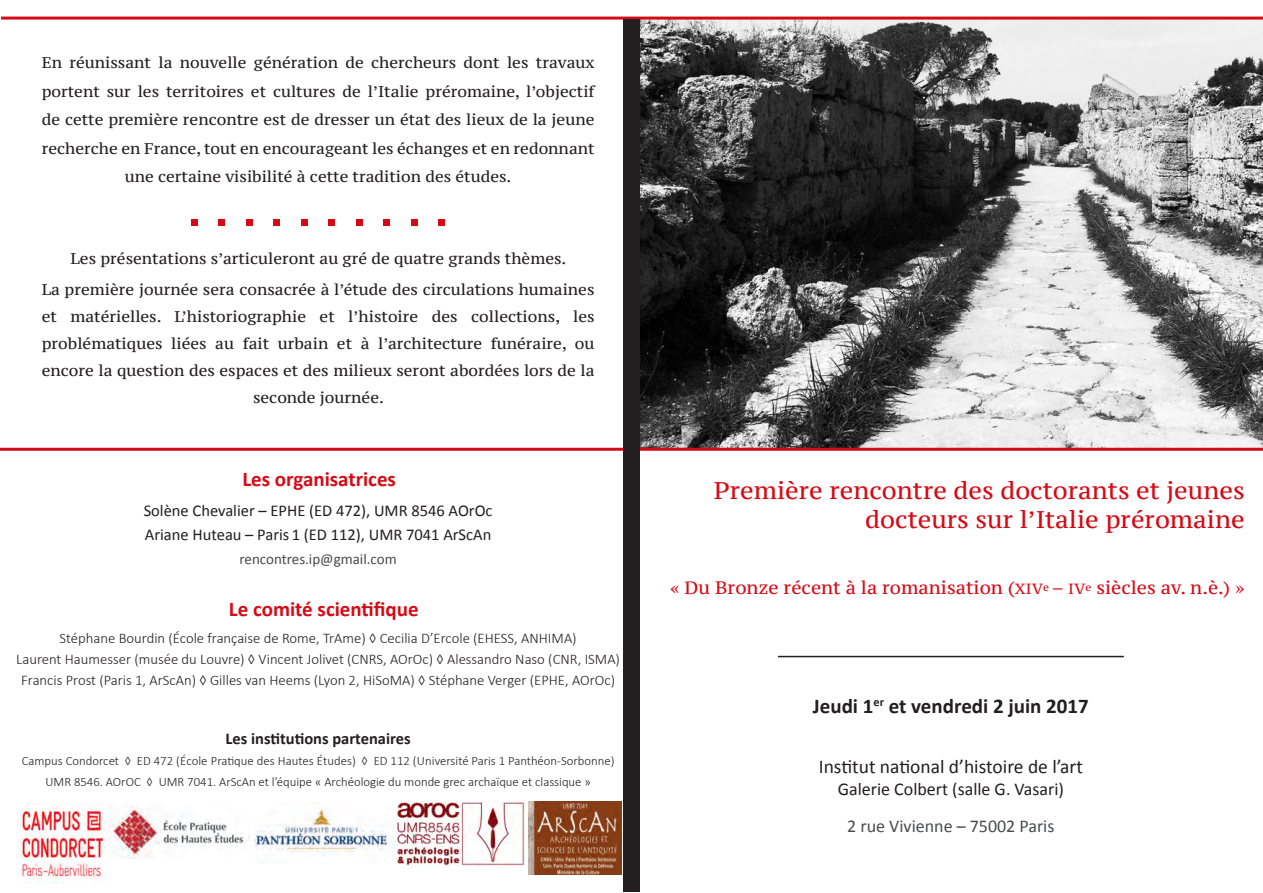
<style>
.page{position:relative;width:1263px;height:893px;background:#fff}
.page>*{position:absolute;margin:0;border:0;box-sizing:border-box;transform-origin:0 0}
.t1{font:24px/28.8px "PT Serif Caption";color:#d60a15;text-align:right}
.t2{font:700 21px "Calibri";color:#d60a15}
.t3{font:700 21px "Calibri";color:#231f20}
.t4{font:19.5px "Calibri";color:#231f20}
.t5{font:18px "PT Serif Caption";color:#d60a15}
.t6{font:18px "Calibri";color:#231f20}
.t7{font:18px "Calibri";color:#4a4b4d}
.t8{font:16.5px "Calibri";color:#231f20}
.t9{font:700 16.5px "Calibri";color:#231f20}
.t10{font:15.45px/28.5px "PT Serif Caption";color:#231f20;text-align:center}
.t11{font:15px "Calibri";color:#4a474d}
.t12{font:300 14.7px/21px "Calibri";color:#231f20;text-align:center}
.t13{font:300 12.75px "Calibri";color:#231f20}
.s1{font-size:14.7px}
</style>
<div class="page">
<img style="left:640px;top:20px;width:623px;height:428px">
<hr style="left:778px;top:656px;width:346px;height:1px;background:#231f20">
<hr style="left:1px;top:17px;width:1262px;height:3px;background:#d60a15">
<hr style="left:0;top:448px;width:1263px;height:3px;background:#d60a15">
<div style="left:623px;top:20px;width:17px;height:872px;background:#231f20"></div>
<img style="left:397px;top:802px;width:127px;height:63px">
<img style="left:528px;top:802px;width:93px;height:72px">
<img style="left:17px;top:806px;width:89px;height:77px">
<img style="left:248px;top:807px;width:146px;height:49px">
<img style="left:108px;top:804px;width:136px;height:54px">
<svg style="left:219px;top:220px;width:6px;height:6px"></svg>
<div style="left:191px;top:220px;width:7px;height:6px;background:#d60a15"></div>
<div style="left:246px;top:220px;width:7px;height:6px;background:#d60a15"></div>
<svg style="left:274px;top:220px;width:6px;height:6px"></svg>
<div style="left:301px;top:220px;width:7px;height:6px;background:#d60a15"></div>
<svg style="left:329px;top:220px;width:6px;height:6px"></svg>
<div style="left:356px;top:220px;width:7px;height:6px;background:#d60a15"></div>
<svg style="left:384px;top:220px;width:6px;height:6px"></svg>
<div style="left:411px;top:220px;width:7px;height:6px;background:#d60a15"></div>
<svg style="left:439px;top:220px;width:6px;height:6px"></svg>
<p class="t10" style="left:42px;top:48px;width:554px">En réunissant la nouvelle génération de chercheurs dont les travaux portent sur les territoires et cultures de l’Italie préromaine, l’objectif de cette première rencontre est de dresser un état des lieux de la jeune recherche en France, tout en encourageant les échanges et en redonnant une certaine visibilité à cette tradition des études.</p>
<p class="t10" style="left:71px;top:244px;width:497px">Les présentations s’articuleront au gré de quatre grands thèmes.</p>
<p class="t10" style="left:42px;top:276px;width:554px;line-height:27px">La première journée sera consacrée à l’étude des circulations humaines et matérielles. L’historiographie et l’histoire des collections, les problématiques liées au fait urbain et à l’architecture funéraire, ou encore la question des espaces et des milieux seront abordées lors de la seconde journée.</p>
<p class="t2" style="left:242px;top:465px;width:155px">Les organisatrices</p>
<p class="t8" style="left:144px;top:500px;width:350px">Solène Chevalier – EPHE (ED 472), UMR 8546 AOrOc</p>
<p class="t8" style="left:145px;top:524px;width:348px">Ariane Huteau – Paris 1 (ED 112), UMR 7041 ArScAn</p>
<p class="t11" style="left:240px;top:549px;width:159px">rencontres.ip@gmail.com</p>
<p class="t2" style="left:229px;top:595px;width:191px">Le comité scientifique</p>
<p class="t12" style="left:60px;top:627px;width:518px">Stéphane Bourdin (École française de Rome, TrAme) ◊ Cecilia D’Ercole (EHESS, ANHIMA)</p>
<p class="t12" style="left:16px;top:648px;width:605px">Laurent Haumesser (musée du Louvre) ◊ Vincent Jolivet (CNRS, AOrOc) ◊ Alessandro Naso (CNR, ISMA)<br>Francis Prost (Paris 1, ArScAn) ◊ Gilles van Heems (Lyon 2, HiSoMA) ◊ Stéphane Verger (EPHE, AOrOc)</p>
<p class="t9" style="left:226px;top:728px;width:187px">Les institutions partenaires</p>
<p class="t13" style="left:22px;top:753px;width:594px">Campus Condorcet ◊ ED 472 (École Pratique des Hautes Études) ◊ ED 112 (Université Paris 1 Panthéon-Sorbonne)</p>
<p class="t13" style="left:45px;top:774px;width:547px">UMR 8546. AOrOC ◊ UMR 7041. ArScAn et l’équipe « Archéologie du monde grec archaïque et classique »</p>
<p class="t1" style="left:714px;top:476px;width:532px">Première rencontre des doctorants et jeunes docteurs sur l’Italie préromaine</p>
<p class="t5" style="left:670px;top:576px;width:576px">« Du Bronze récent à la romanisation (<span class="s1">XIV</span><sup>e</sup> – <span class="s1">IV</span><sup>e</sup> siècles av. n.è.) »</p>
<p class="t3" style="left:813px;top:692px;width:277px">Jeudi 1<sup>er</sup> et vendredi 2 juin 2017</p>
<p class="t4" style="left:819px;top:754px;width:266px">Institut national d’histoire de l’art</p>
<p class="t6" style="left:838px;top:777px;width:228px">Galerie Colbert (salle G. Vasari)</p>
<p class="t7" style="left:847px;top:814px;width:209px">2 rue Vivienne – 75002 Paris</p>
</div>
